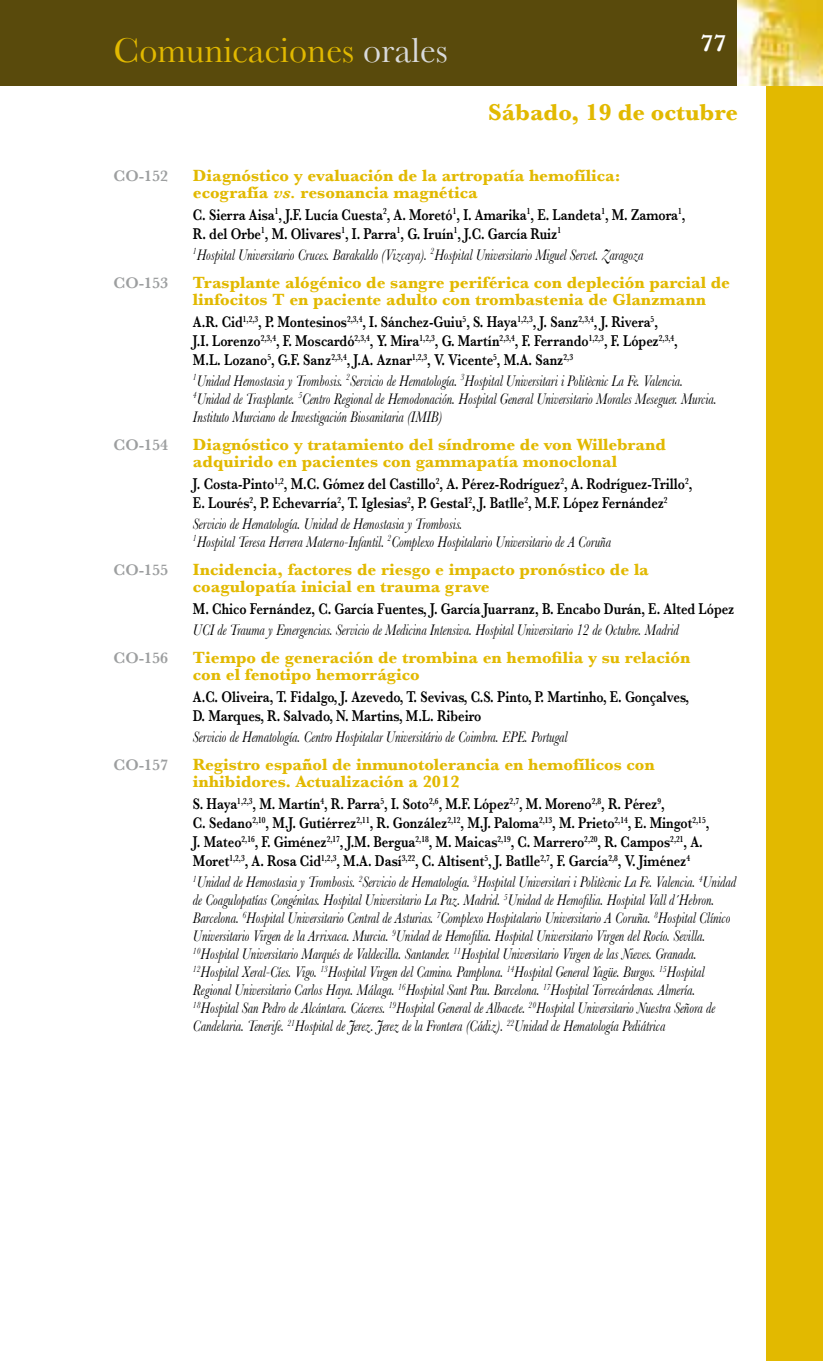
<style>
.page{position:relative;width:823px;height:1361px;background:#fff}
.page>*{position:absolute;margin:0;border:0;box-sizing:border-box;transform-origin:0 0}
.t1{font:36px "Baskerville";color:#e2b900}
.t2{font:700 24px "Baskerville";color:#e2b900}
.t3{font:700 24px "Baskerville";color:#fff}
.t4{font:700 17px/17px "Baskerville";color:#e2b900}
.t5{font:italic 16px/18px "Baskerville";color:#000;scale:.8 1}
.t6{font:600 16px/19px "Baskerville";color:#000;scale:.8 1}
.t7{font:600 16px "Baskerville";color:#9c9e9f}
.s1{color:#d9dadb}
.s2{font-style:italic}
</style>
<div class="page">
<div style="left:765px;top:85px;width:57px;height:1276px;background:#e2b900"></div>
<div style="left:0;top:0;width:822px;height:85px;background:#594a0c"></div>
<img style="left:737px;top:0;width:85px;height:85px">
<h1 class="t1" style="left:113px;top:29px;width:335px">Comunicaciones <span class="s1">orales</span></h1>
<h2 class="t3" style="left:700px;top:29px;width:28px">77</h2>
<h2 class="t2" style="left:488px;top:98px;width:251px">Sábado, 19 de octubre</h2>
<p class="t7" style="left:113px;top:166px;width:56px">CO-152</p>
<p class="t4" style="left:193px;top:167px;width:428px">Diagnóstico y evaluación de la artropatía hemofílica: ecografía <span class="s2">vs.</span> resonancia magnética</p>
<p class="t6" style="left:193px;top:205px;width:617px">C. Sierra Aisa<sup>1</sup>, J.F. Lucía Cuesta<sup>2</sup>, A. Moretó<sup>1</sup>, I. Amarika<sup>1</sup>, E. Landeta<sup>1</sup>, M. Zamora<sup>1</sup>,<br>R. del Orbe<sup>1</sup>, M. Olivares<sup>1</sup>, I. Parra<sup>1</sup>, G. Iruín<sup>1</sup>, J.C. García Ruiz<sup>1</sup></p>
<p class="t5" style="left:193px;top:245px;width:564px"><sup>1</sup>Hospital Universitario Cruces. Barakaldo (Vizcaya). <sup>2</sup>Hospital Universitario Miguel Servet. Zaragoza</p>
<p class="t7" style="left:113px;top:273px;width:56px">CO-153</p>
<p class="t4" style="left:193px;top:274px;width:538px">Trasplante alógénico de sangre periférica con depleción parcial de linfocitos T en paciente adulto con trombastenia de Glanzmann</p>
<p class="t6" style="left:193px;top:312px;width:607px">A.R. Cid<sup>1,2,3</sup>, P. Montesinos<sup>2,3,4</sup>, I. Sánchez-Guiu<sup>5</sup>, S. Haya<sup>1,2,3</sup>, J. Sanz<sup>2,3,4</sup>, J. Rivera<sup>5</sup>,<br>J.I. Lorenzo<sup>2,3,4</sup>, F. Moscardó<sup>2,3,4</sup>, Y. Mira<sup>1,2,3</sup>, G. Martín<sup>2,3,4</sup>, F. Ferrando<sup>1,2,3</sup>, F. López<sup>2,3,4</sup>,<br>M.L. Lozano<sup>5</sup>, G.F. Sanz<sup>2,3,4</sup>, J.A. Aznar<sup>1,2,3</sup>, V. Vicente<sup>5</sup>, M.A. Sanz<sup>2,3</sup></p>
<p class="t5" style="left:193px;top:371px;width:656px"><sup>1</sup>Unidad Hemostasia y Trombosis. <sup>2</sup>Servicio de Hematología. <sup>3</sup>Hospital Universitari i Politècnic La Fe. Valencia.<br><sup>4</sup>Unidad de Trasplante. <sup>5</sup>Centro Regional de Hemodonación. Hospital General Universitario Morales Meseguer. Murcia.<br>Instituto Murciano de Investigación Biosanitaria (IMIB)</p>
<p class="t7" style="left:113px;top:435px;width:56px">CO-154</p>
<p class="t4" style="left:193px;top:436px;width:474px">Diagnóstico y tratamiento del síndrome de von Willebrand adquirido en pacientes con gammapatía monoclonal</p>
<p class="t6" style="left:193px;top:474px;width:625px">J. Costa-Pinto<sup>1,2</sup>, M.C. Gómez del Castillo<sup>2</sup>, A. Pérez-Rodríguez<sup>2</sup>, A. Rodríguez-Trillo<sup>2</sup>,<br>E. Lourés<sup>2</sup>, P. Echevarría<sup>2</sup>, T. Iglesias<sup>2</sup>, P. Gestal<sup>2</sup>, J. Batlle<sup>2</sup>, M.F. López Fernández<sup>2</sup></p>
<p class="t5" style="left:193px;top:514px;width:523px">Servicio de Hematología. Unidad de Hemostasia y Trombosis.<br><sup>1</sup>Hospital Teresa Herrera Materno-Infantil. <sup>2</sup>Complexo Hospitalario Universitario de A Coruña</p>
<p class="t7" style="left:113px;top:560px;width:56px">CO-155</p>
<p class="t4" style="left:193px;top:561px;width:457px">Incidencia, factores de riesgo e impacto pronóstico de la coagulopatía inicial en trauma grave</p>
<p class="t6" style="left:193px;top:599px;width:677px">M. Chico Fernández, C. García Fuentes, J. García Juarranz, B. Encabo Durán, E. Alted López</p>
<p class="t5" style="left:193px;top:620px;width:608px">UCI de Trauma y Emergencias. Servicio de Medicina Intensiva. Hospital Universitario 12 de Octubre. Madrid</p>
<p class="t7" style="left:113px;top:648px;width:56px">CO-156</p>
<p class="t4" style="left:193px;top:649px;width:498px">Tiempo de generación de trombina en hemofilia y su relación con el fenotipo hemorrágico</p>
<p class="t6" style="left:193px;top:687px;width:621px">A.C. Oliveira, T. Fidalgo, J. Azevedo, T. Sevivas, C.S. Pinto, P. Martinho, E. Gonçalves,<br>D. Marques, R. Salvado, N. Martins, M.L. Ribeiro</p>
<p class="t5" style="left:193px;top:727px;width:469px">Servicio de Hematología. Centro Hospitalar Universitário de Coimbra. EPE. Portugal</p>
<p class="t7" style="left:113px;top:755px;width:56px">CO-157</p>
<p class="t4" style="left:193px;top:756px;width:463px">Registro español de inmunotolerancia en hemofílicos con inhibidores. Actualización a 2012</p>
<p class="t6" style="left:193px;top:794px;width:646px">S. Haya<sup>1,2,3</sup>, M. Martín<sup>4</sup>, R. Parra<sup>5</sup>, I. Soto<sup>2,6</sup>, M.F. López<sup>2,7</sup>, M. Moreno<sup>2,8</sup>, R. Pérez<sup>9</sup>,<br>C. Sedano<sup>2,10</sup>, M.J. Gutiérrez<sup>2,11</sup>, R. González<sup>2,12</sup>, M.J. Paloma<sup>2,13</sup>, M. Prieto<sup>2,14</sup>, E. Mingot<sup>2,15</sup>, J. Mateo<sup>2,16</sup>, F. Giménez<sup>2,17</sup>, J.M. Bergua<sup>2,18</sup>, M. Maicas<sup>2,19</sup>, C. Marrero<sup>2,20</sup>, R. Campos<sup>2,21</sup>, A.<br>Moret<sup>1,2,3</sup>, A. Rosa Cid<sup>1,2,3</sup>, M.A. Dasí<sup>3,22</sup>, C. Altisent<sup>5</sup>, J. Batlle<sup>2,7</sup>, F. García<sup>2,8</sup>, V. Jiménez<sup>4</sup></p>
<p class="t5" style="left:193px;top:872px;width:680px"><sup>1</sup>Unidad de Hemostasia y Trombosis. <sup>2</sup>Servicio de Hematología. <sup>3</sup>Hospital Universitari i Politècnic La Fe. Valencia. <sup>4</sup>Unidad de Coagulopatías Congénitas. Hospital Universitario La Paz. Madrid. <sup>5</sup>Unidad de Hemofilia. Hospital Vall d´Hebron.<br>Barcelona. <sup>6</sup>Hospital Universitario Central de Asturias. <sup>7</sup>Complexo Hospitalario Universitario A Coruña. <sup>8</sup>Hospital Clínico Universitario Virgen de la Arrixaca. Murcia. <sup>9</sup>Unidad de Hemofilia. Hospital Universitario Virgen del Rocío. Sevilla.<br><sup>10</sup>Hospital Universitario Marqués de Valdecilla. Santander. <sup>11</sup>Hospital Universitario Virgen de las Nieves. Granada.<br><sup>12</sup>Hospital Xeral-Cíes. Vigo. <sup>13</sup>Hospital Virgen del Camino. Pamplona. <sup>14</sup>Hospital General Yagüe. Burgos. <sup>15</sup>Hospital Regional Universitario Carlos Haya. Málaga. <sup>16</sup>Hospital Sant Pau. Barcelona. <sup>17</sup>Hospital Torrecárdenas. Almería.<br><sup>18</sup>Hospital San Pedro de Alcántara. Cáceres. <sup>19</sup>Hospital General de Albacete. <sup>20</sup>Hospital Universitario Nuestra Señora de Candelaria. Tenerife. <sup>21</sup>Hospital de Jerez. Jerez de la Frontera (Cádiz). <sup>22</sup>Unidad de Hematología Pediátrica</p>
</div>
